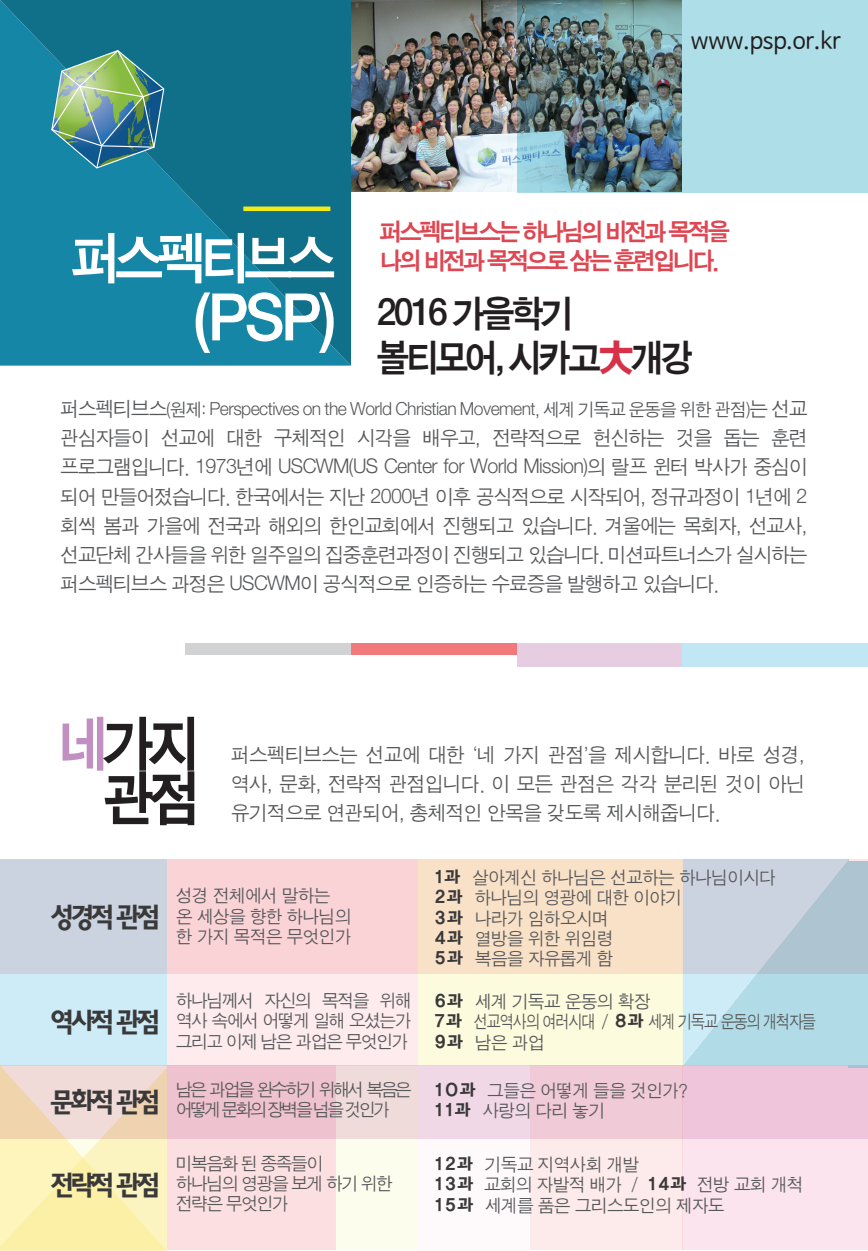
<style>
.page{position:relative;width:868px;height:1251px;background:#fff}
.page>*{position:absolute;margin:0;border:0;box-sizing:border-box;transform-origin:0 0}
.t1{font:60.52px/54.4px "Sand Kg";color:#231f20;text-align:right;scale:.95 1}
.t2{font:56.48px "Sand Kg";letter-spacing:-.1em;color:#fff;scale:.95 1}
.t3{font:38.02px/43.6px "Sand Kg";letter-spacing:-.08em;color:#231f20;scale:.95 1}
.t4{font:27px "Haan Y Godic 25";letter-spacing:-.15em;color:#3a393a}
.t5{font:24.75px/29px "Sand Kg";letter-spacing:-.105em;color:#de4652}
.t6{font:22.5px "Nanum Barun Gothic";letter-spacing:-.01em;color:#231f20}
.t7{font:20.25px/29.2px "Sand Jg";letter-spacing:-.02em;color:#57585a;text-align:justify}
.t8{font:18px/20.2px "Sand Jg";letter-spacing:-.01em;color:#57585a}
.t9{font:18px/20.2px "Sand Jg";letter-spacing:-.03em;color:#57585a;text-align:justify}
.t10{font:18px/20.2px "Sand Jg";letter-spacing:-.05em;color:#57585a}
.t11{font:18px/20.2px "Sand Jg";letter-spacing:-.11em;color:#57585a}
.s1{font-size:65.48px;color:#fff}
.s2{font-size:42.52px;color:#d73147}
.s3{font-size:20.25px}
.s4{color:#c190c1}
.s5{font-family:"Haan Y Godic 25";color:#3a393a}
</style>
<div class="page">
<div style="left:682px;top:1065px;width:185px;height:184px;background:#fbe4ee"></div>
<img style="left:351px;top:0;width:166px;height:192px">
<div style="left:848px;top:861px;width:19px;height:206px;background:#b1dce7"></div>
<div style="left:0;top:858px;width:167px;height:207px;background:#ceecf8"></div>
<div style="left:167px;top:858px;width:251px;height:207px;background:#fdebed"></div>
<div style="left:418px;top:858px;width:264px;height:207px;background:#fcfbdd"></div>
<svg style="left:682px;top:973px;width:166px;height:92px"></svg>
<svg style="left:0;top:858px;width:867px;height:115px"></svg>
<img style="left:517px;top:0;width:165px;height:192px">
<div style="left:682px;top:0;width:185px;height:192px;background:#aedfe8"></div>
<svg style="left:0;top:0;width:351px;height:365px;fill:#1586a5"></svg>
<div style="left:185px;top:643px;width:166px;height:11px;background:#d1d2d4"></div>
<div style="left:351px;top:643px;width:166px;height:11px;background:#f2797b"></div>
<div style="left:517px;top:643px;width:165px;height:23px;background:#e7cde2"></div>
<div style="left:682px;top:643px;width:185px;height:23px;background:#c1e7f4"></div>
<div style="left:243px;top:206px;width:87px;height:5px;background:#f2eb17"></div>
<div style="left:167px;top:1065px;width:168px;height:184px;background:#fce0e1"></div>
<div style="left:335px;top:1065px;width:83px;height:184px;background:#fdfdee"></div>
<div style="left:530px;top:1065px;width:152px;height:184px;background:#fdeaea"></div>
<div style="left:418px;top:1065px;width:112px;height:185px;background:#fefafc"></div>
<svg style="left:0;top:1138px;width:167px;height:112px"></svg>
<svg style="left:51px;top:50px;width:113px;height:118px"></svg>
<svg style="left:0;top:1065px;width:867px;height:73px"></svg>
<p class="t6" style="left:690px;top:29px;width:151px">www.psp.or.kr</p>
<p class="t5" style="left:380px;top:217px;width:352px">퍼스펙티브스는 하나님의 비전과 목적을 나의 비전과 목적으로 삼는 훈련입니다.</p>
<h2 class="t2" style="left:72px;top:229px;width:279px">퍼스펙티브스</h2>
<h3 class="t3" style="left:377px;top:293px;width:334px;text-indent:-183px"><span class="s1">(PSP)</span> 2016 가을학기 볼티모어, 시카고<span class="s2">大</span>개강</h3>
<p class="t9" style="left:61px;top:399px;width:748px"><span class="s3">퍼스펙티브스</span>(원제: Perspectives on the World Christian Movement, 세계 기독교 운동을 위한 관점)<span class="s3">는 선교</span></p>
<p class="t7" style="left:61px;top:423px;width:748px">관심자들이 선교에 대한 구체적인 시각을 배우고, 전략적으로 헌신하는 것을 돕는 훈련 프로그램입니다. 1973년에 USCWM(US Center for World Mission)의 랄프 윈터 박사가 중심이 되어 만들어졌습니다. 한국에서는 지난 2000년 이후 공식적으로 시작되어, 정규과정이 1년에 2 회씩 봄과 가을에 전국과 해외의 한인교회에서 진행되고 있습니다. 겨울에는 목회자, 선교사, 선교단체 간사들을 위한 일주일의 집중훈련과정이 진행되고 있습니다. 미션파트너스가 실시하는 퍼스펙티브스 과정은 USCWM이 공식적으로 인증하는 수료증을 발행하고 있습니다.</p>
<h1 class="t1" style="left:57px;top:717px;width:153px"><span class="s4">네</span>가지 관점</h1>
<p class="t7" style="left:231px;top:740px;width:574px">퍼스펙티브스는 선교에 대한 ‘네 가지 관점’을 제시합니다. 바로 성경, 역사, 문화, 전략적 관점입니다. 이 모든 관점은 각각 분리된 것이 아닌 유기적으로 연관되어, 총체적인 안목을 갖도록 제시해줍니다.</p>
<h3 class="t4" style="left:50px;top:893px;width:112px">성경적 관점</h3>
<h3 class="t4" style="left:50px;top:998px;width:112px">역사적 관점</h3>
<h3 class="t4" style="left:50px;top:1078px;width:112px">문화적 관점</h3>
<h3 class="t4" style="left:50px;top:1161px;width:112px">전략적 관점</h3>
<p class="t8" style="left:176px;top:886px;width:176px">성경 전체에서 말하는<br>온 세상을 향한 하나님의 한 가지 목적은 무엇인가</p>
<p class="t8" style="left:434px;top:867px;width:343px"><span class="s5">1과</span> 살아계신 하나님은 선교하는 하나님이시다<br><span class="s5">2과</span> 하나님의 영광에 대한 이야기<br><span class="s5">3과</span> 나라가 임하오시며<br><span class="s5">4과</span> 열방을 위한 위임령<br><span class="s5">5과</span> 복음을 자유롭게 함</p>
<p class="t9" style="left:176px;top:990px;width:237px">하나님께서 자신의 목적을 위해 역사 속에서 어떻게 일해 오셨는가 그리고 이제 남은 과업은 무엇인가</p>
<p class="t10" style="left:434px;top:991px;width:383px"><span class="s5">6과</span> 세계 기독교 운동의 확장<br><span class="s5">7과</span> 선교역사의 여러시대 / <span class="s5">8과</span> 세계 기독교 운동의 개척자들<br><span class="s5">9과</span> 남은 과업</p>
<p class="t11" style="left:176px;top:1079px;width:237px">남은 과업을 완수하기 위해서 복음은 어떻게 문화의 장벽을 넘을 것인가</p>
<p class="t8" style="left:434px;top:1080px;width:255px"><span class="s5">10과</span> 그들은 어떻게 들을 것인가?</p>
<p class="t9" style="left:434px;top:1100px;width:172px"><span class="s5">11과</span> 사랑의 다리 놓기</p>
<p class="t10" style="left:176px;top:1153px;width:218px">미복음화 된 종족들이<br>하나님의 영광을 보게 하기 위한 전략은 무엇인가</p>
<p class="t8" style="left:434px;top:1154px;width:371px"><span class="s5">12과</span> 기독교 지역사회 개발<br><span class="s5">13과</span> 교회의 자발적 배가 / <span class="s5">14과</span> 전방 교회 개척<br><span class="s5">15과</span> 세계를 품은 그리스도인의 제자도</p>
</div>
